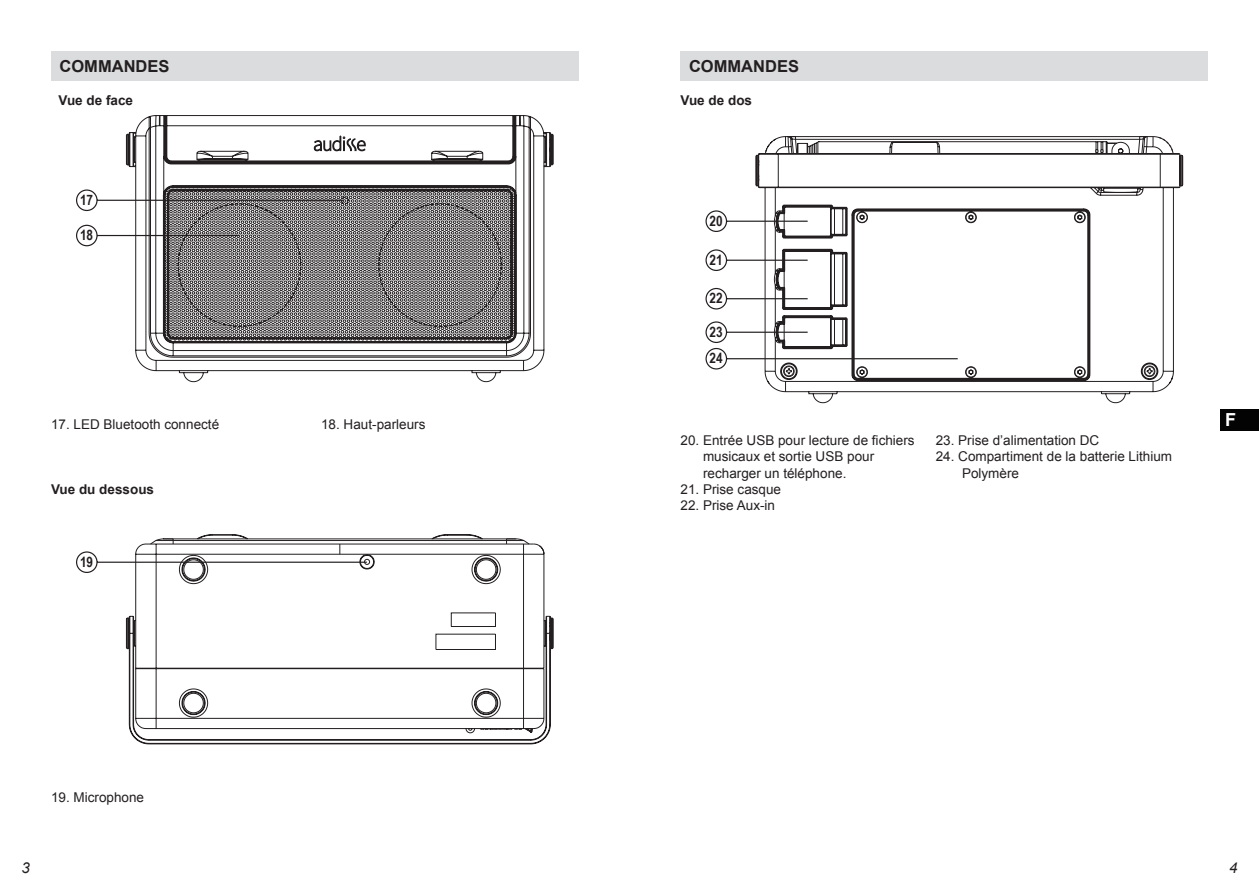
<style>
.page{position:relative;width:1259px;height:893px;background:#fff}
.page>*{position:absolute;margin:0;border:0;box-sizing:border-box;transform-origin:0 0}
.t1{font:700 18px "Arial";color:#fff}
.t2{font:700 16.5px "Arial";color:#231f20}
.t3{font:italic 15px "Arial";color:#231f20}
.t4{font:700 14.4px/26.5px "Arial Narrow";color:#231f20}
.t5{font:13.5px "Arial";color:#231f20}
.t6{font:700 13.5px "Arial";color:#231f20}
</style>
<div class="page">
<div style="left:1220px;top:409px;width:39px;height:21px;background:#030303"></div>
<div style="left:51px;top:51px;width:527px;height:30px;background:#dbdcde"></div>
<div style="left:680px;top:51px;width:528px;height:30px;background:#dbdcde"></div>
<svg style="left:126px;top:115px;width:428px;height:267px"></svg>
<svg style="left:76px;top:189px;width:269px;height:23px"></svg>
<svg style="left:76px;top:224px;width:164px;height:23px"></svg>
<svg style="left:126px;top:543px;width:428px;height:202px"></svg>
<svg style="left:150px;top:534px;width:394px;height:116px"></svg>
<svg style="left:76px;top:551px;width:292px;height:23px"></svg>
<svg style="left:705px;top:287px;width:50px;height:23px"></svg>
<svg style="left:705px;top:321px;width:50px;height:49px"></svg>
<svg style="left:755px;top:139px;width:418px;height:264px"></svg>
<svg style="left:774px;top:136px;width:409px;height:242px"></svg>
<svg style="left:705px;top:187px;width:142px;height:85px"></svg>
<p class="t2" style="left:60px;top:60px;width:111px">COMMANDES</p>
<p class="t6" style="left:59px;top:95px;width:76px">Vue de face</p>
<p class="t4" style="left:80px;top:186px;width:15px">17</p>
<p class="t4" style="left:80px;top:222px;width:15px">18</p>
<p class="t5" style="left:51px;top:419px;width:170px">17. LED Bluetooth connecté</p>
<p class="t5" style="left:321px;top:419px;width:106px">18. Haut-parleurs</p>
<p class="t6" style="left:51px;top:484px;width:105px">Vue du dessous</p>
<p class="t4" style="left:80px;top:548px;width:15px">19</p>
<p class="t5" style="left:51px;top:792px;width:95px">19. Microphone</p>
<p class="t2" style="left:689px;top:60px;width:111px">COMMANDES</p>
<p class="t6" style="left:680px;top:95px;width:73px">Vue de dos</p>
<p class="t4" style="left:709px;top:207px;width:15px">20</p>
<p class="t4" style="left:709px;top:246px;width:15px">21</p>
<p class="t4" style="left:709px;top:285px;width:15px">22</p>
<p class="t4" style="left:709px;top:318px;width:15px">23<br>24</p>
<p class="t5" style="left:680px;top:432px;width:236px">20. Entrée USB pour lecture de fichiers</p>
<p class="t5" style="left:935px;top:432px;width:165px">23. Prise d’alimentation DC</p>
<p class="t5" style="left:703px;top:452px;width:173px">musicaux et sortie USB pour</p>
<p class="t5" style="left:935px;top:452px;width:238px">24. Compartiment de la batterie Lithium</p>
<p class="t5" style="left:703px;top:468px;width:145px">recharger un téléphone.</p>
<p class="t5" style="left:962px;top:468px;width:59px">Polymère</p>
<p class="t5" style="left:680px;top:484px;width:102px">21. Prise casque</p>
<p class="t5" style="left:680px;top:500px;width:96px">22. Prise Aux-in</p>
<h1 class="t1" style="left:1225px;top:413px;width:12px">F</h1>
<p class="t3" style="left:21px;top:862px;width:10px">3</p>
<p class="t3" style="left:1229px;top:862px;width:10px">4</p>
</div>
